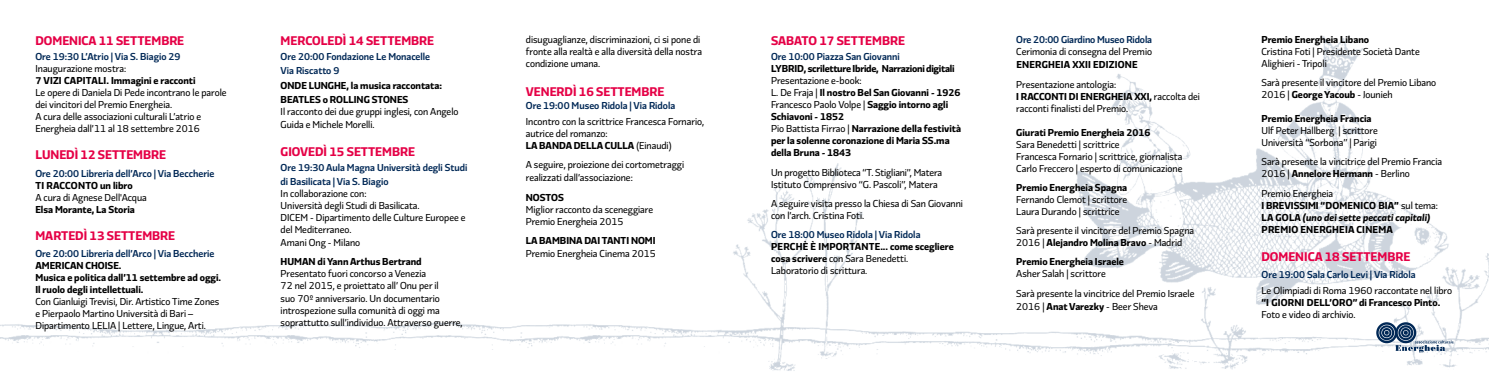
<style>
.page{position:relative;width:1489px;height:373px;background:#fff}
.page>*{position:absolute;margin:0;border:0;box-sizing:border-box;transform-origin:0 0}
.t1{font:700 12.5px "Divenire";color:#e50046}
.t2{font:10px/12px "Divenire";color:#000}
.t3{font:700 10px/12px "Divenire";color:#000}
.t4{font:500 10px/13.5px "Divenire";color:#002856}
.t5{font:700 10px "Divenire";letter-spacing:-.025em;color:#000}
.t6{font:700 10px "Divenire";letter-spacing:.02em;color:#000}
.s1{font-weight:700}
.s2{font-weight:400}
.s3{font-style:italic}
</style>
<div class="page">
<img style="left:0;top:36px;width:1488px;height:335px">
<svg style="left:1376px;top:321px;width:77px;height:31px"></svg>
<p class="t1" style="left:35px;top:31px;width:150px">DOMENICA 11 SETTEMBRE</p>
<p class="t4" style="left:35px;top:49px;width:146px">Ore 19:30 L’Atrio | Via S. Biagio 29</p>
<p class="t2" style="left:35px;top:62px;width:92px">Inaugurazione mostra:</p>
<p class="t3" style="left:35px;top:74px;width:162px">7 vizi capitali. Immagini e racconti</p>
<p class="t2" style="left:35px;top:86px;width:193px">Le opere di Daniela Di Pede incontrano le parole dei vincitori del Premio Energheia.<br>A cura delle associazioni culturali L’atrio e Energheia dall’11 al 18 settembre 2016</p>
<p class="t1" style="left:35px;top:145px;width:132px">LUNEDÌ 12 SETTEMBRE</p>
<p class="t4" style="left:35px;top:165px;width:180px">Ore 20:00 Libreria dell’Arco | Via Beccherie</p>
<p class="t3" style="left:36px;top:178px;width:99px">TI RACCONTO un libro</p>
<p class="t2" style="left:35px;top:190px;width:113px">A cura di Agnese Dell'Acqua</p>
<p class="t3" style="left:35px;top:202px;width:101px">Elsa Morante, La Storia</p>
<p class="t1" style="left:35px;top:226px;width:141px">MARTEDÌ 13 SETTEMBRE</p>
<p class="t4" style="left:35px;top:245px;width:180px">Ore 20:00 Libreria dell’Arco | Via Beccherie</p>
<p class="t3" style="left:35px;top:258px;width:187px">AMERICAN CHOISE.<br>Musica e politica dall’11 settembre ad oggi.<br>Il ruolo degli intellettuali.</p>
<p class="t2" style="left:35px;top:294px;width:185px">Con Gianluigi Trevisi, Dir. Artistico Time Zones e Pierpaolo Martino Università di Bari –<br>Dipartimento LELIA | Lettere, Lingue, Arti.</p>
<p class="t1" style="left:281px;top:31px;width:155px">MERCOLEDÌ 14 SETTEMBRE</p>
<p class="t4" style="left:281px;top:49px;width:151px">Ore 20:00 Fondazione Le Monacelle<br>Via Riscatto 9</p>
<p class="t3" style="left:281px;top:78px;width:163px;line-height:13.5px">ONDE LUNGHE, la musica raccontata:<br>BEATLES o ROLLING STONES</p>
<p class="t2" style="left:281px;top:104px;width:179px;line-height:13.5px">Il racconto dei due gruppi inglesi, con Angelo<br>Guida e Michele Morelli.</p>
<p class="t1" style="left:281px;top:142px;width:136px">GIOVEDÌ 15 SETTEMBRE</p>
<p class="t4" style="left:281px;top:160px;width:188px">Ore 19:30 Aula Magna Università degli Studi di Basilicata | Via S. Biagio</p>
<p class="t2" style="left:281px;top:186px;width:186px">In collaborazione con:<br>Università degli Studi di Basilicata.<br>DICEM - Dipartimento delle Culture Europee e del Mediterraneo.</p>
<p class="t2" style="left:281px;top:236px;width:81px">Amani Ong - Milano</p>
<p class="t3" style="left:281px;top:255px;width:142px">HUMAN di Yann Arthus Bertrand</p>
<p class="t2" style="left:281px;top:267px;width:183px">Presentato fuori concorso a Venezia<br>72 nel 2015, e proiettato all’ Onu per il<br>suo 70º anniversario. Un documentario introspezione sulla comunità di oggi ma soprattutto sull’individuo. Attraverso guerre,</p>
<p class="t2" style="left:526px;top:33px;width:178px">disuguaglianze, discriminazioni, ci si pone di fronte alla realtà e alla diversità della nostra condizione umana.</p>
<p class="t1" style="left:526px;top:82px;width:140px">VENERDÌ 16 SETTEMBRE</p>
<p class="t4" style="left:526px;top:98px;width:151px">Ore 19:00 Museo Ridola | Via Ridola</p>
<p class="t2" style="left:526px;top:114px;width:180px">Incontro con la scrittrice Francesca Fornario, autrice del romanzo:<br><span class="s1">LA BANDA DELLA CULLA</span> (Einaudi)</p>
<p class="t2" style="left:526px;top:157px;width:160px;line-height:13.5px">A seguire, proiezione dei cortometraggi realizzati dall’associazione:</p>
<p class="t3" style="left:526px;top:190px;width:39px">NOSTOS</p>
<p class="t2" style="left:526px;top:202px;width:129px">Miglior racconto da sceneggiare<br>Premio Energheia 2015</p>
<p class="t3" style="left:526px;top:233px;width:131px">LA BAMBINA DAI TANTI NOMI</p>
<p class="t2" style="left:526px;top:247px;width:131px">Premio Energheia Cinema 2015</p>
<p class="t1" style="left:771px;top:31px;width:135px">SABATO 17 SETTEMBRE</p>
<p class="t4" style="left:771px;top:49px;width:130px">Ore 10:00 Piazza San Giovanni</p>
<p class="t3" style="left:771px;top:62px;width:7px">Lybrid</p>
<p class="t5" style="left:803px;top:61px;width:152px">, scriletture Ibride, Narrazioni digitali</p>
<p class="t3" style="left:771px;top:74px;width:191px"><span class="s2">Presentazione e-book:<br>L. De Fraja |</span> Il nostro Bel San Giovanni - 1926<br><span class="s2">Francesco Paolo Volpe |</span> Saggio intorno agli Schiavoni - 1852<br><span class="s2">Pio Battista Firrao |</span> Narrazione della festività per la solenne coronazione di Maria SS.ma della Bruna - 1843</p>
<p class="t2" style="left:771px;top:165px;width:172px">Un progetto Biblioteca “T. Stigliani”, Matera<br>Istituto Comprensivo “G. Pascoli”, Matera</p>
<p class="t2" style="left:771px;top:196px;width:193px">A seguire visita presso la Chiesa di San Giovanni con l’arch. Cristina Foti.</p>
<p class="t4" style="left:771px;top:227px;width:151px">Ore 18:00 Museo Ridola | Via Ridola</p>
<p class="t3" style="left:771px;top:239px;width:8px">Perch</p>
<p class="t3" style="left:802px;top:239px;width:41px">è è im portante</p>
<p class="t2" style="left:771px;top:239px;width:184px;text-indent:109px"><span class="s1">... come scegliere cosa scrivere</span> con Sara Benedetti.<br>Laboratorio di scrittura.</p>
<p class="t4" style="left:1016px;top:32px;width:137px">Ore 20:00 Giardino Museo Ridola</p>
<p class="t2" style="left:1016px;top:45px;width:137px">Cerimonia di consegna del Premio</p>
<p class="t3" style="left:1016px;top:58px;width:13px">Energheia</p>
<p class="t3" style="left:1072px;top:58px;width:49px">XXII edizione</p>
<p class="t2" style="left:1016px;top:77px;width:185px">Presentazione antologia:<br><span class="s1">I RACCONTI DI ENERGHEIA XXI,</span> raccolta dei racconti finalisti del Premio.</p>
<p class="t3" style="left:1016px;top:126px;width:136px">Giurati Premio Energheia 2016</p>
<p class="t2" style="left:1016px;top:137px;width:168px">Sara Benedetti | scrittrice<br>Francesca Fornario | scrittrice, giornalista<br>Carlo Freccero | esperto di comunicazione</p>
<p class="t3" style="left:1016px;top:181px;width:112px">Premio Energheia Spagna</p>
<p class="t2" style="left:1016px;top:192px;width:112px">Fernando Clemot | scrittore<br>Laura Durando | scrittrice</p>
<p class="t2" style="left:1016px;top:224px;width:179px">Sarà presente il vincitore del Premio Spagna<br>2016 | <span class="s1">Alejandro Molina Bravo</span> - Madrid</p>
<p class="t3" style="left:1016px;top:255px;width:109px">Premio Energheia Israele</p>
<p class="t2" style="left:1016px;top:263px;width:180px;line-height:19.1px">Asher Salah | scrittore<br>Sarà presente la vincitrice del Premio Israele</p>
<p class="t2" style="left:1016px;top:299px;width:143px">2016 | <span class="s1">Anat Varezky</span> - Beer Sheva</p>
<p class="t3" style="left:1261px;top:33px;width:109px">Premio Energheia Libano</p>
<p class="t2" style="left:1261px;top:45px;width:160px">Cristina Foti | Presidente Società Dante<br>Alighieri - Tripoli</p>
<p class="t2" style="left:1261px;top:76px;width:176px">Sarà presente il vincitore del Premio Libano<br>2016 | <span class="s1">George Yacoub</span> - Jounieh</p>
<p class="t3" style="left:1261px;top:112px;width:112px">Premio Energheia Francia</p>
<p class="t2" style="left:1261px;top:124px;width:118px">Ulf Peter Hallberg | scrittore<br>Università “Sorbona” | Parigi</p>
<p class="t2" style="left:1261px;top:155px;width:182px">Sarà presente la vincitrice del Premio Francia<br>2016 | <span class="s1">Annelore Hermann</span> - Berlino</p>
<p class="t3" style="left:1261px;top:186px;width:178px"><span class="s2">Premio Energheia<br></span>I BREVISSIMI “DOMENICO BIA” <span class="s2">sul tema:<br></span>La Go la <span class="s3">(uno dei sette peccati capitali)<br></span>Premio</p>
<p class="t6" style="left:1300px;top:221px;width:94px">ENERGHEIA CINEMA</p>
<p class="t1" style="left:1261px;top:247px;width:150px">DOMENICA 18 SETTEMBRE</p>
<p class="t4" style="left:1261px;top:267px;width:156px">Ore 19:00 Sala Carlo Levi | Via Ridola</p>
<p class="t2" style="left:1261px;top:283px;width:192px">Le Olimpiadi di Roma 1960 raccontate nel libro</p>
<p class="t3" style="left:1261px;top:295px;width:23px">“I Giorni</p>
<p class="t3" style="left:1306px;top:295px;width:135px">de ll’Oro” di Francesco Pinto.</p>
<p class="t2" style="left:1261px;top:307px;width:96px">Foto e video di archivio.</p>
</div>
